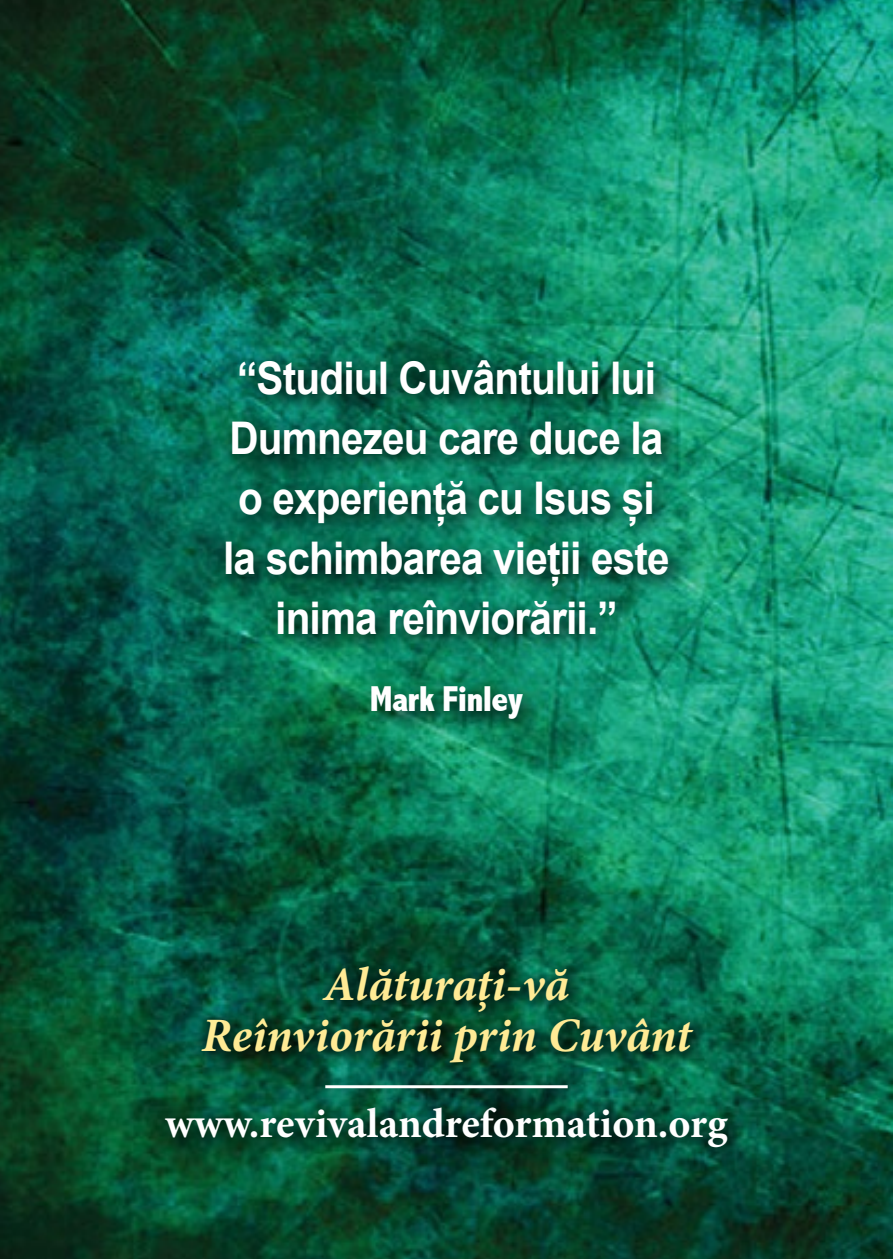
<style>
.page{position:relative;width:893px;height:1259px;background:#fff}
.page>*{position:absolute;margin:0;border:0;box-sizing:border-box;transform-origin:0 0}
.t1{font:italic 700 48px/51px "Minion Pro";letter-spacing:-.005em;color:#ffeb95;text-align:center}
.t2{font:700 45px/60px "Arial";letter-spacing:-.02em;color:#fff;text-align:center;scale:.9 1}
.t3{font:700 42px "Minion Pro";color:#fff}
.t4{font:800 condensed 36px "Abadi";letter-spacing:-.02em;color:#fff}
</style>
<div class="page">
<img style="left:0;top:0;width:893px;height:1259px">
<div style="left:214px;top:349px;width:478px;height:393px;background:#000;opacity:.9"></div>
<div style="left:189px;top:953px;width:523px;height:129px;background:#000;opacity:.6"></div>
<div style="left:153px;top:1095px;width:598px;height:76px;background:#000;opacity:.5"></div>
<div style="left:299px;top:1057px;width:294px;height:59px;background:#000;opacity:.75"></div>
<hr style="left:325px;top:1085px;width:243px;height:3px;background:#fff">
<p class="t2" style="left:223px;top:349px;width:498px">“Studiul Cuvântului lui<br>Dumnezeu care duce la o experiență cu Isus și la schimbarea vieții este inima reînviorării.”</p>
<p class="t4" style="left:370px;top:678px;width:155px">Mark Finley</p>
<p class="t1" style="left:201px;top:958px;width:491px">Alăturați-vă<br>Reînviorării prin Cuvânt</p>
<p class="t3" style="left:165px;top:1094px;width:564px">www.revivalandreformation.org</p>
</div>
